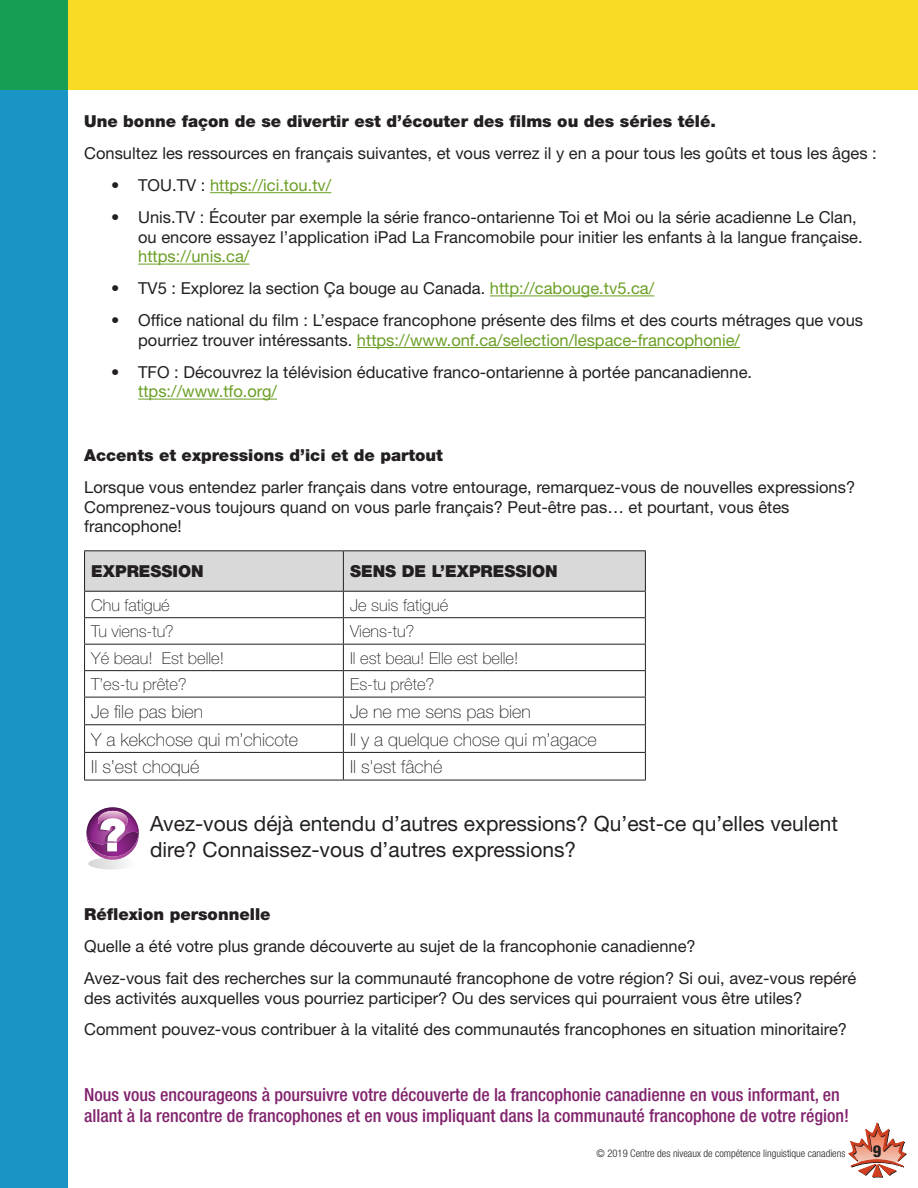
<style>
.page{position:relative;width:918px;height:1188px;background:#fff}
.page>*{position:absolute;margin:0;border:0;box-sizing:border-box;transform-origin:0 0}
.t1{font:21px/25.2px "Helvetica Neue";color:#231f20}
.t2{font:500 condensed 18px/21.6px "Helvetica Neue";color:#81236d}
.t3{font:100 18px "Helvetica Neue";color:#231f20}
.t4{font:16.5px/19.8px "Helvetica Neue";color:#231f20}
.t5{font:900 16.5px "Helvetica Neue";color:#231f20}
.t6{font:100 16.5px "Helvetica Neue";color:#231f20}
.t7{font:16.5px "Helvetica Neue";color:#6b9f25}
.t8{font:800 condensed 16.5px "Helvetica Neue";color:#231f20}
.t9{font:300 condensed 10.5px "Helvetica Neue";color:#231f20}
.s1{color:#231f20}
.s2{color:#6b9f25}
</style>
<div class="page">
<svg style="left:849px;top:1123px;width:57px;height:55px"></svg>
<hr style="left:210px;top:192px;width:121px;height:1px;background:#6b9f25">
<hr style="left:138px;top:264px;width:111px;height:1px;background:#6b9f25">
<hr style="left:490px;top:295px;width:164px;height:1px;background:#6b9f25">
<hr style="left:357px;top:347px;width:383px;height:1px;background:#6b9f25">
<hr style="left:138px;top:399px;width:139px;height:1px;background:#6b9f25">
<hr style="left:84px;top:550px;width:259px;height:1px;background:#231f20">
<hr style="left:343px;top:550px;width:303px;height:1px;background:#231f20">
<hr style="left:84px;top:780px;width:259px;height:1px;background:#231f20">
<hr style="left:343px;top:780px;width:303px;height:1px;background:#231f20">
<svg style="left:84px;top:551px;width:562px;height:229px"></svg>
<div style="left:0;top:85px;width:68px;height:1103px;background:#1a94c5"></div>
<div style="left:0;top:0;width:918px;height:90px;background:#f9db23"></div>
<div style="left:0;top:0;width:68px;height:90px;background:#169e54"></div>
<svg style="left:86px;top:807px;width:53px;height:63px"></svg>
<p class="t5" style="left:84px;top:112px;width:633px">Une bonne façon de se divertir est d’écouter des films ou des séries télé.</p>
<p class="t4" style="left:84px;top:143px;width:794px">Consultez les ressources en français suivantes, et vous verrez il y en a pour tous les goûts et tous les âges :</p>
<p class="t7" style="left:111px;top:175px;width:222px"><span class="s1">• TOU.TV :</span> https://ici.tou.tv/</p>
<p class="t4" style="left:138px;top:207px;width:726px;text-indent:-27px">• Unis.TV : Écouter par exemple la série franco-ontarienne Toi et Moi ou la série acadienne Le Clan, ou encore essayez l’application iPad La Francomobile pour initier les enfants à la langue française. <span class="s2">https://unis.ca/</span></p>
<p class="t4" style="left:111px;top:278px;width:545px">• TV5 : Explorez la section Ça bouge au Canada. <span class="s2">http://cabouge.tv5.ca/</span></p>
<p class="t4" style="left:138px;top:310px;width:726px;text-indent:-27px">• Office national du film : L’espace francophone présente des films et des courts métrages que vous pourriez trouver intéressants. <span class="s2">https://www.onf.ca/selection/lespace-francophonie/</span></p>
<p class="t4" style="left:138px;top:362px;width:615px;text-indent:-27px">• TFO : Découvrez la télévision éducative franco-ontarienne à portée pancanadienne. <span class="s2">ttps://www.tfo.org/</span></p>
<p class="t5" style="left:84px;top:445px;width:360px">Accents et expressions d’ici et de partout</p>
<p class="t4" style="left:84px;top:477px;width:773px">Lorsque vous entendez parler français dans votre entourage, remarquez-vous de nouvelles expressions?<br>Comprenez-vous toujours quand on vous parle français? Peut-être pas… et pourtant, vous êtes francophone!</p>
<p class="t5" style="left:91px;top:562px;width:114px">EXPRESSION</p>
<p class="t5" style="left:350px;top:562px;width:209px">SENS DE L’EXPRESSION</p>
<p class="t6" style="left:91px;top:596px;width:80px">Chu fatigué</p>
<p class="t6" style="left:350px;top:596px;width:100px">Je suis fatigué</p>
<p class="t6" style="left:91px;top:622px;width:84px">Tu viens-tu?</p>
<p class="t6" style="left:350px;top:622px;width:66px">Viens-tu?</p>
<p class="t6" style="left:91px;top:649px;width:134px">Yé beau! Est belle!</p>
<p class="t6" style="left:350px;top:649px;width:170px">Il est beau! Elle est belle!</p>
<p class="t6" style="left:91px;top:675px;width:97px">T’es-tu prête?</p>
<p class="t6" style="left:350px;top:675px;width:86px">Es-tu prête?</p>
<p class="t3" style="left:91px;top:701px;width:113px">Je file pas bien</p>
<p class="t3" style="left:350px;top:701px;width:182px">Je ne me sens pas bien</p>
<p class="t3" style="left:91px;top:729px;width:208px">Y a kekchose qui m’chicote</p>
<p class="t3" style="left:350px;top:729px;width:248px">Il y a quelque chose qui m’agace</p>
<p class="t3" style="left:91px;top:757px;width:110px">Il s’est choqué</p>
<p class="t3" style="left:350px;top:757px;width:94px">Il s'est fâché</p>
<p class="t1" style="left:150px;top:811px;width:690px">Avez-vous déjà entendu d’autres expressions? Qu’est-ce qu’elles veulent dire? Connaissez-vous d’autres expressions?</p>
<p class="t5" style="left:84px;top:905px;width:188px">Réflexion personnelle</p>
<p class="t4" style="left:84px;top:936px;width:613px">Quelle a été votre plus grande découverte au sujet de la francophonie canadienne?</p>
<p class="t4" style="left:84px;top:968px;width:774px">Avez-vous fait des recherches sur la communauté francophone de votre région? Si oui, avez-vous repéré des activités auxquelles vous pourriez participer? Ou des services qui pourraient vous être utiles?</p>
<p class="t4" style="left:84px;top:1019px;width:764px">Comment pouvez-vous contribuer à la vitalité des communautés francophones en situation minoritaire?</p>
<p class="t2" style="left:84px;top:1083px;width:766px">Nous vous encourageons à poursuivre votre découverte de la francophonie canadienne en vous informant, en allant à la rencontre de francophones et en vous impliquant dans la communauté francophone de votre région!</p>
<p class="t9" style="left:597px;top:1147px;width:250px">© 2019 Centre des niveaux de compétence linguistique canadiens</p>
<p class="t8" style="left:873px;top:1141px;width:10px">9</p>
</div>
